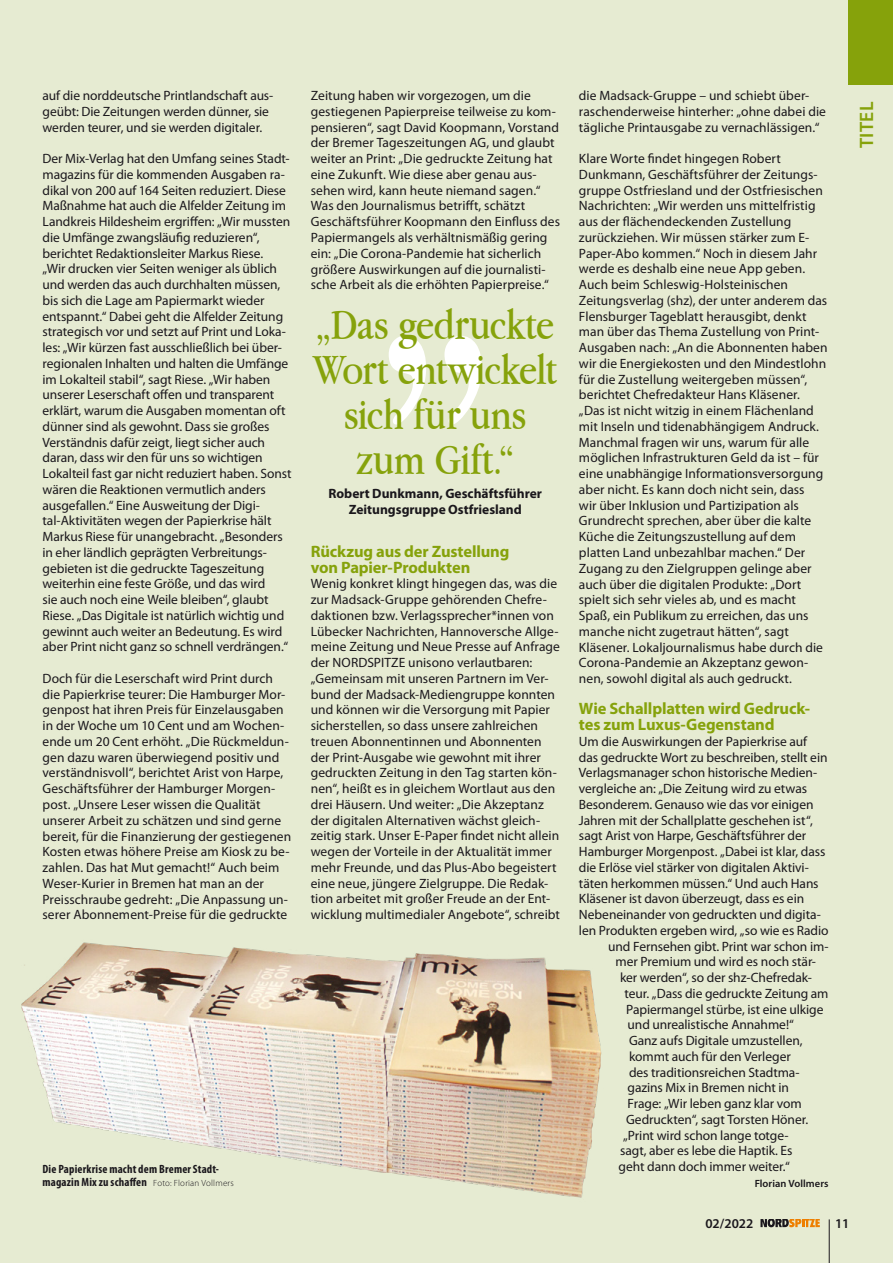
<style>
.page{position:relative;width:893px;height:1263px;background:#e6ebd2}
.page>*{position:absolute;margin:0;border:0;box-sizing:border-box;transform-origin:0 0}
.t1{font:45px/45px "Apple Garamond";letter-spacing:-.01em;color:#86a20b;text-align:center}
.t2{font:600 19.5px "Myriad Pro";letter-spacing:.02em;color:#86a20b}
.t3{font:700 16.5px/15.8px "Myriad Pro";letter-spacing:-.01em;color:#86a20b}
.t4{font:13.5px/15.8px "Myriad Pro";color:#1a171c}
.t5{font:700 13.5px/15.8px "Myriad Pro";color:#1a171c;text-align:center}
.t6{font:600 13.5px "Myriad Pro";color:#1a171c}
.t7{font:700 condensed 12px/13.5px "Myriad Pro";letter-spacing:.015em;color:#1a171c}
.t8{font:600 10.5px "Myriad Pro";letter-spacing:.005em;color:#1a171c}
.s1{font-weight:300;font-stretch:normal;font-size:9px}
</style>
<div class="page">
<svg style="left:760px;top:1219px;width:60px;height:8px"></svg>
<hr style="left:829px;top:1219px;width:1px;height:44px;background:#1a171c">
<div style="left:848px;top:0;width:45px;height:84px;background:#86a20b"></div>
<img style="left:21px;top:942px;width:581px;height:256px">
<svg style="left:389px;top:336px;width:93px;height:88px"></svg>
<p class="t4" style="left:43px;top:87px;width:232px">auf die norddeutsche Printlandschaft aus&shy;geübt: Die Zeitungen werden dünner, sie werden teurer, und sie werden digitaler.</p>
<p class="t4" style="left:43px;top:150px;width:251px">Der Mix-Verlag hat den Umfang seines Stadt&shy;magazins für die kommenden Ausgaben ra&shy;dikal von 200 auf 164 Seiten reduziert. Diese Maßnahme hat auch die Alfelder Zeitung im Landkreis Hildesheim ergriffen: „Wir mussten die Umfänge zwangsläufig reduzieren“, berichtet Redaktionsleiter Markus Riese.<br>„Wir drucken vier Seiten weniger als üblich und werden das auch durchhalten müssen, bis sich die Lage am Papiermarkt wieder entspannt.“ Dabei geht die Alfelder Zeitung strategisch vor und setzt auf Print und Loka&shy;les: „Wir kürzen fast ausschließlich bei über&shy;regionalen Inhalten und halten die Umfänge im Lokalteil stabil“, sagt Riese. „Wir haben unserer Leserschaft offen und transparent erklärt, warum die Ausgaben momentan oft dünner sind als gewohnt. Dass sie großes Verständnis dafür zeigt, liegt sicher auch daran, dass wir den für uns so wichtigen Lokalteil fast gar nicht reduziert haben. Sonst wären die Reaktionen vermutlich anders ausgefallen.“ Eine Ausweitung der Digi&shy;tal-Aktivitäten wegen der Papierkrise hält Markus Riese für unangebracht. „Besonders in eher ländlich geprägten Verbreitungs&shy;gebieten ist die gedruckte Tageszeitung weiterhin eine feste Größe, und das wird<br>sie auch noch eine Weile bleiben“, glaubt Riese. „Das Digitale ist natürlich wichtig und gewinnt auch weiter an Bedeutung. Es wird aber Print nicht ganz so schnell verdrängen.“</p>
<p class="t4" style="left:43px;top:670px;width:250px">Doch für die Leserschaft wird Print durch die Papierkrise teurer: Die Hamburger Mor&shy;genpost hat ihren Preis für Einzelausgaben in der Woche um 10 Cent und am Wochen&shy;ende um 20 Cent erhöht. „Die Rückmeldun&shy;gen dazu waren überwiegend positiv und verständnisvoll“, berichtet Arist von Harpe, Geschäftsführer der Hamburger Morgen&shy;post. „Unsere Leser wissen die Qualität unserer Arbeit zu schätzen und sind gerne bereit, für die Finanzierung der gestiegenen Kosten etwas höhere Preise am Kiosk zu be&shy;zahlen. Das hat Mut gemacht!“ Auch beim Weser-Kurier in Bremen hat man an der Preisschraube gedreht: „Die Anpassung un&shy;serer Abonnement-Preise für die gedruckte</p>
<p class="t7" style="left:43px;top:1162px;width:193px">Die Papierkrise macht dem Bremer Stadt&shy;magazin Mix zu schaffen <span class="s1">Foto: Florian Vollmers</span></p>
<p class="t4" style="left:311px;top:88px;width:251px">Zeitung haben wir vorgezogen, um die gestiegenen Papierpreise teilweise zu kom&shy;pensieren“, sagt David Koopmann, Vorstand der Bremer Tageszeitungen AG, und glaubt weiter an Print: „Die gedruckte Zeitung hat eine Zukunft. Wie diese aber genau aus&shy;sehen wird, kann heute niemand sagen.“ Was den Journalismus betrifft, schätzt Geschäftsführer Koopmann den Einfluss des Papiermangels als verhältnismäßig gering ein: „Die Corona-Pandemie hat sicherlich größere Auswirkungen auf die journalisti&shy;sche Arbeit als die erhöhten Papierpreise.“</p>
<h1 class="t1" style="left:313px;top:301px;width:245px">„Das gedruckte<br>Wort entwickelt sich für uns zum Gift.“</h1>
<p class="t5" style="left:329px;top:485px;width:215px">Robert Dunkmann, Geschäftsführer<br>Zeitungsgruppe Ostfriesland</p>
<p class="t3" style="left:311px;top:543px;width:200px">Rückzug aus der Zustellung von Papier-Produkten</p>
<p class="t4" style="left:311px;top:576px;width:251px">Wenig konkret klingt hingegen das, was die zur Madsack-Gruppe gehörenden Chefre&shy;daktionen bzw. Verlagssprecher*innen von Lübecker Nachrichten, Hannoversche Allge&shy;meine Zeitung und Neue Presse auf Anfrage der NORDSPITZE unisono verlautbaren: „Gemeinsam mit unseren Partnern im Ver&shy;bund der Madsack-Mediengruppe konnten und können wir die Versorgung mit Papier sicherstellen, so dass unsere zahlreichen treuen Abonnentinnen und Abonnenten der Print-Ausgabe wie gewohnt mit ihrer gedruckten Zeitung in den Tag starten kön&shy;nen“, heißt es in gleichem Wortlaut aus den drei Häusern. Und weiter: „Die Akzeptanz der digitalen Alternativen wächst gleich&shy;zeitig stark. Unser E-Paper findet nicht allein wegen der Vorteile in der Aktualität immer mehr Freunde, und das Plus-Abo begeistert eine neue, jüngere Zielgruppe. Die Redak&shy;tion arbeitet mit großer Freude an der Ent&shy;wicklung multimedialer Angebote“, schreibt</p>
<p class="t4" style="left:579px;top:87px;width:248px">die Madsack-Gruppe – und schiebt über&shy;raschenderweise hinterher: „ohne dabei die tägliche Printausgabe zu vernachlässigen.“</p>
<p class="t4" style="left:579px;top:150px;width:250px">Klare Worte findet hingegen Robert Dunkmann, Geschäftsführer der Zeitungs&shy;gruppe Ostfriesland und der Ostfriesischen Nachrichten: „Wir werden uns mittelfristig aus der flächendeckenden Zustellung zurückziehen. Wir müssen stärker zum E-Paper-Abo kommen.“ Noch in diesem Jahr werde es deshalb eine neue App geben.<br>Auch beim Schleswig-Holsteinischen Zeitungsverlag (shz), der unter anderem das Flensburger Tageblatt herausgibt, denkt man über das Thema Zustellung von Print-Ausgaben nach: „An die Abonnenten haben wir die Energiekosten und den Mindestlohn für die Zustellung weitergeben müssen“, berichtet Chefredakteur Hans Kläsener. „Das ist nicht witzig in einem Flächenland mit Inseln und tidenabhängigem Andruck.<br>Manchmal fragen wir uns, warum für alle möglichen Infrastrukturen Geld da ist – für eine unabhängige Informationsversorgung aber nicht. Es kann doch nicht sein, dass<br>wir über Inklusion und Partizipation als Grundrecht sprechen, aber über die kalte Küche die Zeitungszustellung auf dem platten Land unbezahlbar machen.“ Der Zugang zu den Zielgruppen gelinge aber auch über die digitalen Produkte: „Dort spielt sich sehr vieles ab, und es macht Spaß, ein Publikum zu erreichen, das uns manche nicht zugetraut hätten“, sagt Kläsener. Lokaljournalismus habe durch die Corona-Pandemie an Akzeptanz gewon&shy;nen, sowohl digital als auch gedruckt.</p>
<p class="t3" style="left:579px;top:700px;width:232px">Wie Schallplatten wird Gedruck&shy;tes zum Luxus-Gegenstand</p>
<p class="t4" style="left:579px;top:733px;width:230px">Um die Auswirkungen der Papierkrise auf</p>
<p class="t4" style="left:579px;top:749px;width:250px">das gedruckte Wort zu beschreiben, stellt ein</p>
<p class="t4" style="left:579px;top:765px;width:240px">Verlagsmanager schon historische Medien-</p>
<p class="t4" style="left:579px;top:780px;width:230px">vergleiche an: „Die Zeitung wird zu etwas</p>
<p class="t4" style="left:579px;top:796px;width:236px">Besonderem. Genauso wie das vor einigen</p>
<p class="t4" style="left:579px;top:812px;width:235px">Jahren mit der Schallplatte geschehen ist“,</p>
<p class="t4" style="left:579px;top:828px;width:229px">sagt Arist von Harpe, Geschäftsführer der</p>
<p class="t4" style="left:579px;top:843px;width:248px">Hamburger Morgenpost. „Dabei ist klar, dass</p>
<p class="t4" style="left:579px;top:859px;width:232px">die Erlöse viel stärker von digitalen Aktivi-</p>
<p class="t4" style="left:579px;top:875px;width:241px">täten herkommen müssen.“ Und auch Hans</p>
<p class="t4" style="left:579px;top:891px;width:227px">Kläsener ist davon überzeugt, dass es ein</p>
<p class="t4" style="left:579px;top:906px;width:243px">Nebeneinander von gedruckten und digita-</p>
<p class="t4" style="left:579px;top:922px;width:251px">len Produkten ergeben wird, „so wie es Radio</p>
<p class="t4" style="left:608px;top:938px;width:222px">und Fernsehen gibt. Print war schon im-</p>
<p class="t4" style="left:616px;top:954px;width:202px">mer Premium und wird es noch stär-</p>
<p class="t4" style="left:620px;top:969px;width:193px">ker werden“, so der shz-Chefredak-</p>
<p class="t4" style="left:625px;top:985px;width:206px">teur. „Dass die gedruckte Zeitung am</p>
<p class="t4" style="left:626px;top:1001px;width:199px">Papiermangel stürbe, ist eine ulkige</p>
<p class="t4" style="left:628px;top:1017px;width:168px">und unrealistische Annahme!“</p>
<p class="t4" style="left:629px;top:1032px;width:175px">Ganz aufs Digitale umzustellen,</p>
<p class="t4" style="left:629px;top:1048px;width:163px">kommt auch für den Verleger</p>
<p class="t4" style="left:629px;top:1064px;width:172px">des traditionsreichen Stadtma-</p>
<p class="t4" style="left:628px;top:1080px;width:163px">gazins Mix in Bremen nicht in</p>
<p class="t4" style="left:628px;top:1095px;width:176px">Frage: „Wir leben ganz klar vom</p>
<p class="t4" style="left:626px;top:1111px;width:184px">Gedruckten“, sagt Torsten Höner.</p>
<p class="t4" style="left:623px;top:1127px;width:167px">„Print wird schon lange totge-</p>
<p class="t4" style="left:620px;top:1143px;width:174px">sagt, aber es lebe die Haptik. Es</p>
<p class="t4" style="left:619px;top:1158px;width:173px">geht dann doch immer weiter.“</p>
<p class="t8" style="left:755px;top:1177px;width:75px">Florian Vollmers</p>
<p class="t6" style="left:705px;top:1215px;width:49px">02/2022</p>
<p class="t6" style="left:835px;top:1215px;width:16px">11</p>
<h2 class="t2" style="left:854px;top:148px;width:48px;rotate:-90deg">TITEL</h2>
</div>
